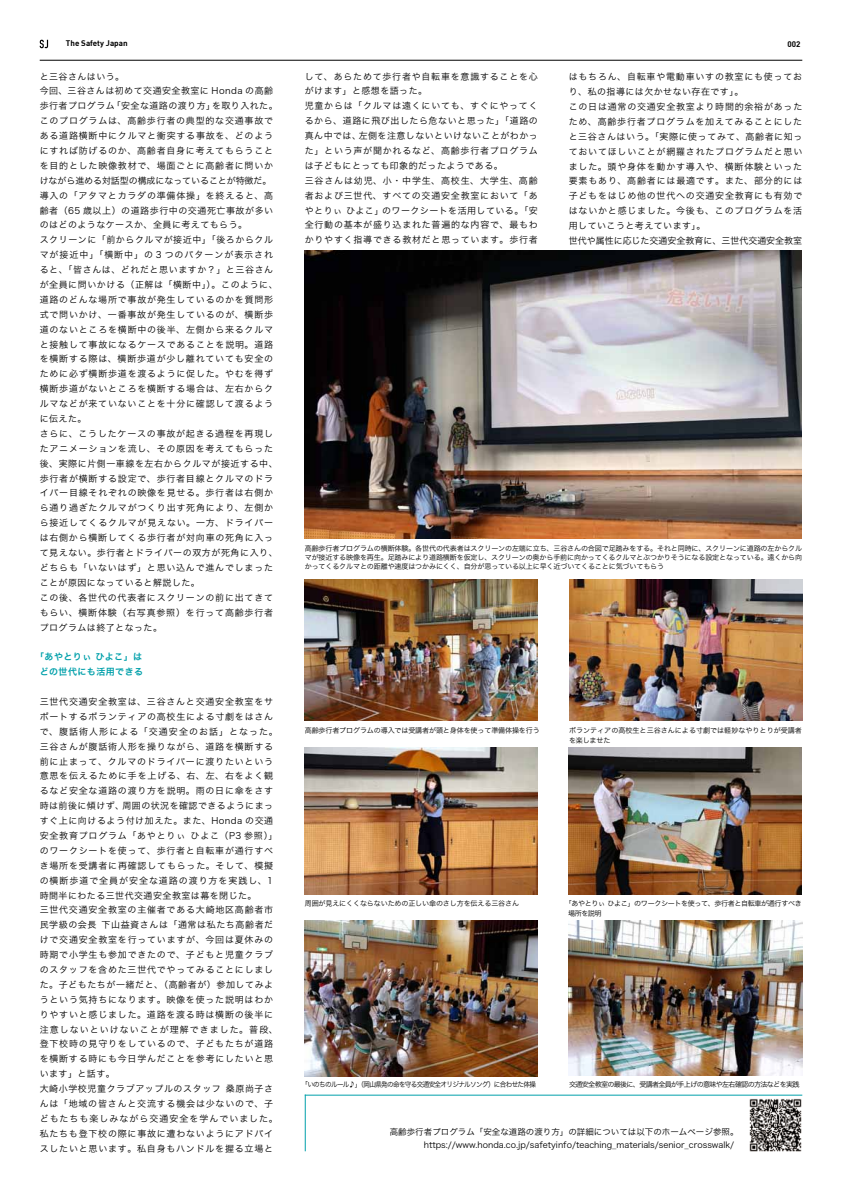
<style>
.page{position:relative;width:842px;height:1191px;background:#fff}
.page>*{position:absolute;margin:0;border:0;box-sizing:border-box;transform-origin:0 0}
.t1{font:9px/14.9px "Hira Kaku Pro N W3";letter-spacing:.085em;color:#000}
.t2{font:9px/14.9px "Hira Kaku Pro N W6";letter-spacing:.05em;color:#00a0aa;text-align:center}
.t3{font:8.5px/13.5px "Hira Kaku Pro N W3";color:#000}
.t4{font:700 8px "DIN";color:#000}
.t5{font:7.1px/9.2px "Hira Kaku Pro N W3";letter-spacing:-.025em;color:#000;text-align:justify}
.t6{font:7.1px "Hira Kaku Pro N W3";letter-spacing:-.1em;color:#000;scale:.93 1}
.t7{font:7.1px/9.2px "Hira Kaku Pro N W3";letter-spacing:-.055em;color:#000}
.t8{font:7.1px/9.2px "Hira Kaku Pro N W3";letter-spacing:-.005em;color:#000}
.t9{font:7.1px "Hira Kaku Pro N W3";letter-spacing:-.1em;color:#000}
</style>
<div class="page">
<svg style="left:40px;top:40px;width:8px;height:8px"></svg>
<hr style="left:40px;top:60px;width:762px;height:1px;background:#000">
<img style="left:305px;top:251px;width:497px;height:288px">
<img style="left:305px;top:579px;width:232px;height:141px">
<img style="left:569px;top:920px;width:233px;height:156px">
<img style="left:749px;top:1099px;width:53px;height:53px">
<img style="left:569px;top:747px;width:233px;height:147px">
<img style="left:569px;top:579px;width:233px;height:141px">
<hr style="left:305px;top:1094px;width:497px;height:1px;background:#00a0aa">
<hr style="left:305px;top:1094px;width:1px;height:57px;background:#00a0aa">
<img style="left:305px;top:748px;width:233px;height:146px">
<img style="left:305px;top:920px;width:232px;height:156px">
<p class="t4" style="left:66px;top:38px;width:63px">The Safety Japan</p>
<p class="t4" style="left:787px;top:39px;width:15px">002</p>
<p class="t1" style="left:40px;top:68px;width:240px">と三谷さんはいう。<br>今回、三谷さんは初めて交通安全教室に Honda の高齢歩行者プログラム「安全な道路の渡り方」を取り入れた。このプログラムは、高齢歩行者の典型的な交通事故である道路横断中にクルマと衝突する事故を、どのようにすれば防げるのか、高齢者自身に考えてもらうことを目的とした映像教材で、場面ごとに高齢者に問いかけながら進める対話型の構成になっていることが特徴だ。導入の「アタマとカラダの準備体操」を終えると、高齢者（65 歳以上）の道路歩行中の交通死亡事故が多いのはどのようなケースか、全員に考えてもらう。<br>スクリーンに「前からクルマが接近中」「後ろからクルマが接近中」「横断中」の 3 つのパターンが表示されると、「皆さんは、どれだと思いますか？」と三谷さんが全員に問いかける（正解は「横断中」）。このように、道路のどんな場所で事故が発生しているのかを質問形式で問いかけ、一番事故が発生しているのが、横断歩道のないところを横断中の後半、左側から来るクルマと接触して事故になるケースであることを説明。道路を横断する際は、横断歩道が少し離れていても安全のために必ず横断歩道を渡るように促した。やむを得ず横断歩道がないところを横断する場合は、左右からクルマなどが来ていないことを十分に確認して渡るように伝えた。<br>さらに、こうしたケースの事故が起きる過程を再現したアニメーションを流し、その原因を考えてもらった後、実際に片側一車線を左右からクルマが接近する中、歩行者が横断する設定で、歩行者目線とクルマのドライバー目線それぞれの映像を見せる。歩行者は右側から通り過ぎたクルマがつくり出す死角により、左側から接近してくるクルマが見えない。一方、ドライバーは右側から横断してくる歩行者が対向車の死角に入って見えない。歩行者とドライバーの双方が死角に入り、どちらも「いないはず」と思い込んで進んでしまったことが原因になっていると解説した。<br>この後、各世代の代表者にスクリーンの前に出てきてもらい、横断体験（右写真参照）を行って高齢歩行者プログラムは終了となった。</p>
<p class="t2" style="left:35px;top:649px;width:110px">「あやとりぃ ひよこ」はどの世代にも活用できる</p>
<p class="t1" style="left:40px;top:693px;width:240px">三世代交通安全教室は、三谷さんと交通安全教室をサポートするボランティアの高校生による寸劇をはさんで、腹話術人形による「交通安全のお話」となった。三谷さんが腹話術人形を操りながら、道路を横断する前に止まって、クルマのドライバーに渡りたいという意思を伝えるために手を上げる、右、左、右をよく観るなど安全な道路の渡り方を説明。雨の日に傘をさす時は前後に傾けず、周囲の状況を確認できるようにまっすぐ上に向けるよう付け加えた。また、Honda の交通安全教育プログラム「あやとりぃ ひよこ（P3 参照）」のワークシートを使って、歩行者と自転車が通行すべき場所を受講者に再確認してもらった。そして、模擬の横断歩道で全員が安全な道路の渡り方を実践し、1時間半にわたる三世代交通安全教室は幕を閉じた。<br>三世代交通安全教室の主催者である大崎地区高齢者市民学級の会長 下山益資さんは「通常は私たち高齢者だけで交通安全教室を行っていますが、今回は夏休みの時期で小学生も参加できたので、子どもと児童クラブのスタッフを含めた三世代でやってみることにしました。子どもたちが一緒だと、（高齢者が）参加してみようという気持ちになります。映像を使った説明はわかりやすいと感じました。道路を渡る時は横断の後半に注意しないといけないことが理解できました。普段、登下校時の見守りをしているので、子どもたちが道路を横断する時にも今日学んだことを参考にしたいと思います」と話す。<br>大崎小学校児童クラブアップルのスタッフ 桑原尚子さんは「地域の皆さんと交流する機会は少ないので、子どもたちも楽しみながら交通安全を学んでいました。私たちも登下校の際に事故に遭わないようにアドバイスしたいと思います。私自身もハンドルを握る立場と</p>
<p class="t1" style="left:305px;top:68px;width:235px">して、あらためて歩行者や自転車を意識することを心がけます」と感想を語った。<br>児童からは「クルマは遠くにいても、すぐにやってくるから、道路に飛び出したら危ないと思った」「道路の真ん中では、左側を注意しないといけないことがわかった」という声が聞かれるなど、高齢歩行者プログラムは子どもにとっても印象的だったようである。<br>三谷さんは幼児、小・中学生、高校生、大学生、高齢者および三世代、すべての交通安全教室において「あやとりぃ ひよこ」のワークシートを活用している。「安全行動の基本が盛り込まれた普遍的な内容で、最もわかりやすく指導できる教材だと思っています。歩行者</p>
<p class="t1" style="left:569px;top:69px;width:235px">はもちろん、自転車や電動車いすの教室にも使っており、私の指導には欠かせない存在です」。<br>この日は通常の交通安全教室より時間的余裕があったため、高齢歩行者プログラムを加えてみることにしたと三谷さんはいう。「実際に使ってみて、高齢者に知っておいてほしいことが網羅されたプログラムだと思いました。頭や身体を動かす導入や、横断体験といった要素もあり、高齢者には最適です。また、部分的には子どもをはじめ他の世代への交通安全教育にも有効ではないかと感じました。今後も、このプログラムを活用していこうと考えています」。<br>世代や属性に応じた交通安全教育に、三世代交通安全教室</p>
<p class="t5" style="left:305px;top:543px;width:499px">高齢歩行者プログラムの横断体験。各世代の代表者はスクリーンの左端に立ち、三谷さんの合図で足踏みをする。それと同時に、スクリーンに道路の左からクルマが接近する映像を再生。足踏みにより道路横断を仮定し、スクリーンの奥から手前に向かってくるクルマとぶつかりそうになる設定となっている。遠くから向かってくるクルマとの距離や速度はつかみにくく、自分が思っている以上に早く近づいてくることに気づいてもらう</p>
<p class="t5" style="left:305px;top:725px;width:237px">高齢歩行者プログラムの導入では受講者が頭と身体を使って準備体操を行う</p>
<p class="t8" style="left:569px;top:725px;width:234px">ボランティアの高校生と三谷さんによる寸劇では軽妙なやりとりが受講者を楽しませた</p>
<p class="t5" style="left:305px;top:898px;width:216px">周囲が見えにくくならないための正しい傘のさし方を伝える三谷さん</p>
<p class="t7" style="left:568px;top:898px;width:235px;text-indent:-4px">「あやとりぃ ひよこ」のワークシートを使って、歩行者と自転車が通行すべき場所を説明</p>
<p class="t6" style="left:301px;top:1078px;width:254px">「いのちのルール♪」（岡山県発の命を守る交通安全オリジナルソング）に合わせた体操</p>
<p class="t9" style="left:569px;top:1078px;width:232px">交通安全教室の最後に、受講者全員が手上げの意味や左右確認の方法などを実践</p>
<p class="t3" style="left:424px;top:1124px;width:316px;text-indent:-34px">高齢歩行者プログラム「安全な道路の渡り方」の詳細については以下のホームページ参照。https://www.honda.co.jp/safetyinfo/teaching_materials/senior_crosswalk/</p>
</div>
